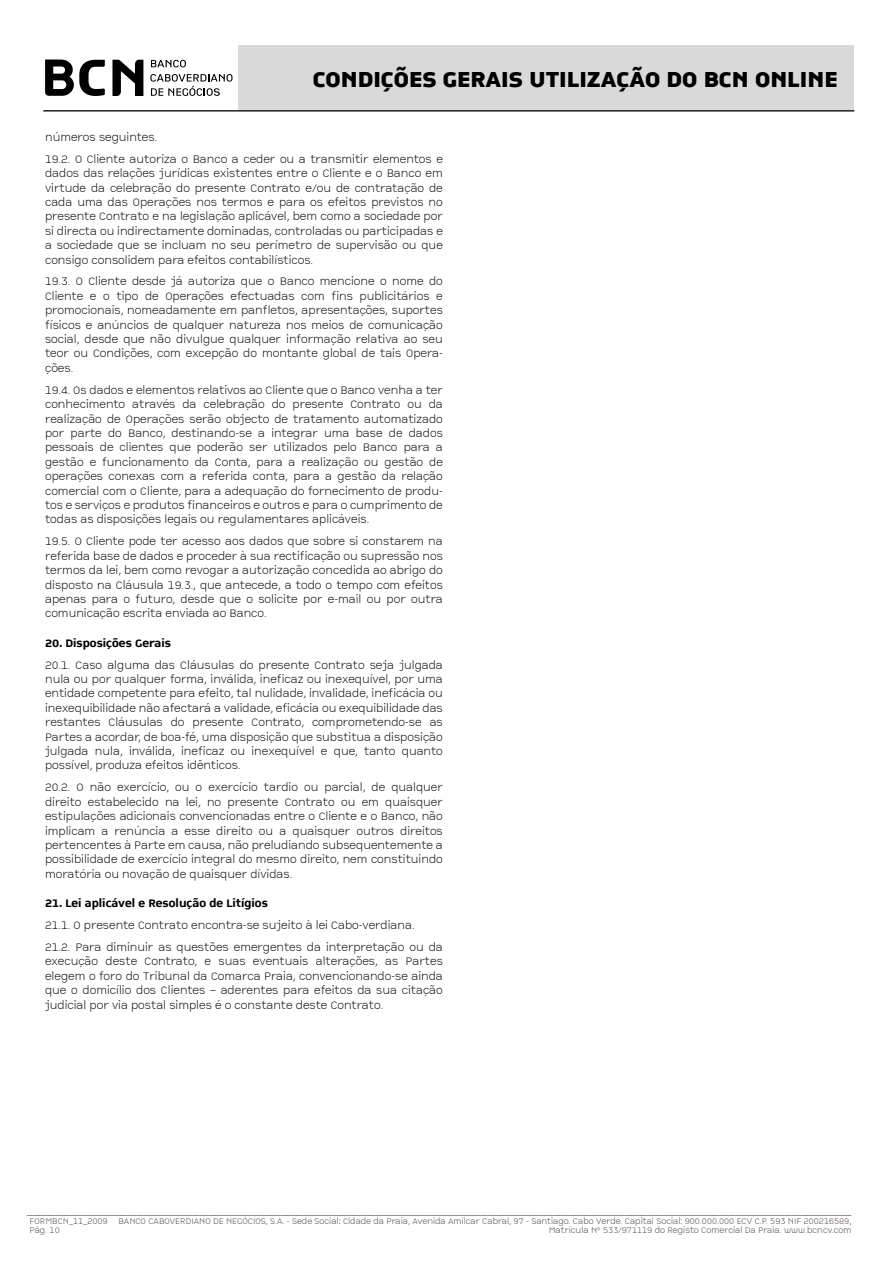
<style>
.page{position:relative;width:893px;height:1263px;background:#fff}
.page>*{position:absolute;margin:0;border:0;box-sizing:border-box;transform-origin:0 0}
.t1{font:24px "CP Company TT Black";color:#000}
.t2{font:12px/14.4px "CP Company TT Light";color:#000;text-align:justify}
.t3{font:12px "CP Company TT Light";color:#4b423d}
.t4{font:12px "CP Company TT Bold";color:#000}
.t5{font:9px/9px "CP Company TT Light";color:#4b423d;text-align:right}
</style>
<div class="page">
<div style="left:238px;top:46px;width:615px;height:64px;background:#d9d9d9"></div>
<hr style="left:43px;top:110px;width:811px;height:2px;background:#231f20">
<svg style="left:45px;top:60px;width:98px;height:36px"></svg>
<svg style="left:151px;top:60px;width:35px;height:7px"></svg>
<svg style="left:150px;top:74px;width:82px;height:22px"></svg>
<h1 class="t1" style="left:313px;top:64px;width:526px">CONDIÇÕES GERAIS UTILIZAÇÃO DO BCN ONLINE</h1>
<p class="t2" style="left:45px;top:127px;width:399px;line-height:21.9px">números seguintes.<br>19.2. O Cliente autoriza o Banco a ceder ou a transmitir elementos e</p>
<p class="t2" style="left:45px;top:167px;width:399px">dados das relações jurídicas existentes entre o Cliente e o Banco em virtude da celebração do presente Contrato e/ou de contratação de cada uma das Operações nos termos e para os efeitos previstos no presente Contrato e na legislação aplicável, bem como a sociedade por si directa ou indirectamente dominadas, controladas ou participadas e a sociedade que se incluam no seu perímetro de supervisão ou que consigo consolidem para efeitos contabilísticos.</p>
<p class="t2" style="left:45px;top:275px;width:399px">19.3. O Cliente desde já autoriza que o Banco mencione o nome do Cliente e o tipo de Operações efectuadas com fins publicitários e promocionais, nomeadamente em panfletos, apresentações, suportes físicos e anúncios de qualquer natureza nos meios de comunicação social, desde que não divulgue qualquer informação relativa ao seu teor ou Condições, com excepção do montante global de tais Opera&shy;ções.</p>
<p class="t2" style="left:45px;top:383px;width:399px">19.4. Os dados e elementos relativos ao Cliente que o Banco venha a ter conhecimento através da celebração do presente Contrato ou da realização de Operações serão objecto de tratamento automatizado por parte do Banco, destinando-se a integrar uma base de dados pessoais de clientes que poderão ser utilizados pelo Banco para a gestão e funcionamento da Conta, para a realização ou gestão de operações conexas com a referida conta, para a gestão da relação comercial com o Cliente, para a adequação do fornecimento de produ&shy;tos e serviços e produtos financeiros e outros e para o cumprimento de todas as disposições legais ou regulamentares aplicáveis.</p>
<p class="t2" style="left:45px;top:535px;width:399px">19.5. O Cliente pode ter acesso aos dados que sobre si constarem na referida base de dados e proceder à sua rectificação ou supressão nos termos da lei, bem como revogar a autorização concedida ao abrigo do disposto na Cláusula 19.3., que antecede, a todo o tempo com efeitos apenas para o futuro, desde que o solicite por e-mail ou por outra comunicação escrita enviada ao Banco.</p>
<p class="t4" style="left:45px;top:635px;width:127px">20. Disposições Gerais</p>
<p class="t2" style="left:45px;top:658px;width:399px">20.1. Caso alguma das Cláusulas do presente Contrato seja julgada nula ou por qualquer forma, inválida, ineficaz ou inexequível, por uma entidade competente para efeito, tal nulidade, invalidade, ineficácia ou inexequibilidade não afectará a validade, eficácia ou exequibilidade das restantes Cláusulas do presente Contrato, comprometendo-se as Partes a acordar, de boa-fé, uma disposição que substitua a disposição julgada nula, inválida, ineficaz ou inexequível e que, tanto quanto possível, produza efeitos idênticos.</p>
<p class="t2" style="left:45px;top:781px;width:399px">20.2. O não exercício, ou o exercício tardio ou parcial, de qualquer direito estabelecido na lei, no presente Contrato ou em quaisquer estipulações adicionais convencionadas entre o Cliente e o Banco, não implicam a renúncia a esse direito ou a quaisquer outros direitos pertencentes à Parte em causa, não preludiando subsequentemente a possibilidade de exercício integral do mesmo direito, nem constituindo moratória ou novação de quaisquer dívidas.</p>
<p class="t4" style="left:45px;top:896px;width:224px">21. Lei aplicável e Resolução de Litígios</p>
<p class="t2" style="left:45px;top:915px;width:399px;line-height:21.9px">21.1. O presente Contrato encontra-se sujeito à lei Cabo-verdiana.<br>21.2. Para diminuir as questões emergentes da interpretação ou da</p>
<p class="t2" style="left:45px;top:955px;width:399px">execução deste Contrato, e suas eventuais alterações, as Partes elegem o foro do Tribunal da Comarca Praia, convencionando-se ainda que o domicílio dos Clientes – aderentes para efeitos da sua citação judicial por via postal simples é o constante deste Contrato.</p>
<p class="t3" style="left:27px;top:1204px;width:826px">_____________________________________________________________________________________________________________________________________________________</p>
<p class="t5" style="left:118px;top:1217px;width:734px">BANCO CABOVERDIANO DE NEGÓCIOS, S.A. - Sede Social: Cidade da Praia, Avenida Amílcar Cabral, 97 - Santiago. Cabo Verde. Capital Social: 900.000.000 ECV C.P. 593 NIF 200216589,<br>Matrícula Nº 533/971119 do Registo Comercial Da Praia. www.bcncv.com</p>
<p class="t5" style="left:30px;top:1217px;width:80px;text-align:left">FORMBCN_11_2009<br>Pág. 10</p>
</div>
